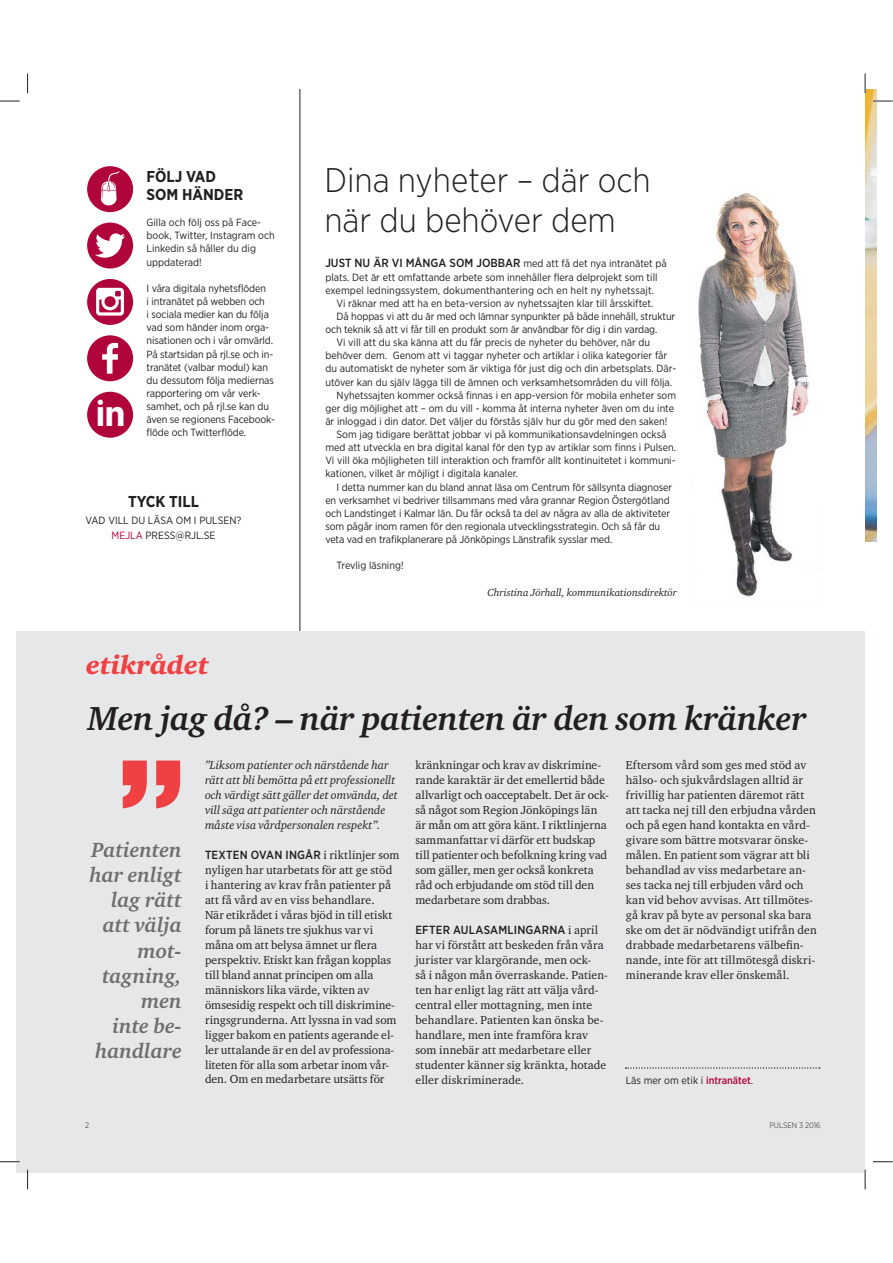
<style>
.page{position:relative;width:893px;height:1263px;background:#fff}
.page>*{position:absolute;margin:0;border:0;box-sizing:border-box;transform-origin:0 0}
.t1{font:131.25px "Akzidenz Grotesk BQ Super";color:#ef4044}
.t2{font:700 36.6px "Barmeno";color:#fff;scale:.88 1}
.t3{font:italic 700 34.2px "Charter ITC Std";letter-spacing:-.01em;color:#231f20}
.t4{font:300 34.2px/39.5px "Gotham Narrow";color:#231f20}
.t5{font:italic 900 26.25px "Charter ITC Std";color:#ef4044}
.t6{font:italic 700 21px/25.2px "Charter ITC Std";color:#6d6e70;text-align:right}
.t7{font:700 15.75px/18.5px "Gotham Narrow";color:#231f20}
.t8{font:11.85px/15px "Charter ITC Std";letter-spacing:.005em;color:#231f20}
.t9{font:italic 11.85px/15px "Charter ITC Std";color:#231f20}
.t10{font:500 11.85px "Gotham Narrow";letter-spacing:.015em;color:#231f20}
.t11{font:10.5px/13.2px "Gotham Narrow";letter-spacing:-.005em;color:#231f20}
.t12{font:italic 10.5px "Charter ITC Std";color:#231f20}
.t13{font:300 7.95px "Gotham Narrow";color:#231f20}
.s1{font-family:"Gotham Narrow";font-size:35.1px}
.s2{color:#b0053a}
.s3{font-weight:500;font-size:11.85px}
.s4{font-family:"Charter ITC Std";font-weight:400}
.s5{font-weight:500;color:#b0053a}
</style>
<div class="page">
<hr style="left:300px;top:90px;width:1px;height:541px;background:#231f20">
<div style="left:16px;top:631px;width:849px;height:542px;background:#e6e7e8"></div>
<svg style="left:625px;top:1067px;width:195px;height:2px"></svg>
<img style="left:695px;top:192px;width:114px;height:405px">
<div style="left:87px;top:335px;width:46px;height:46px;background:#b0053a;border-radius:50%"></div>
<svg style="left:102px;top:343px;width:16px;height:31px"></svg>
<div style="left:87px;top:223px;width:46px;height:46px;background:#b0053a;border-radius:50%"></div>
<svg style="left:95px;top:233px;width:30px;height:25px"></svg>
<div style="left:87px;top:279px;width:46px;height:46px;background:#b0053a;border-radius:50%"></div>
<svg style="left:96px;top:288px;width:28px;height:28px"></svg>
<div style="left:87px;top:392px;width:46px;height:46px;background:#b0053a;border-radius:50%"></div>
<div style="left:87px;top:166px;width:46px;height:46px;background:#b0053a;border-radius:50%"></div>
<svg style="left:101px;top:171px;width:19px;height:34px"></svg>
<img style="left:865px;top:90px;width:11px;height:452px">
<hr style="left:873px;top:100px;width:20px;height:2px;background:#fff">
<hr style="left:0;top:1161px;width:20px;height:2px;background:#fff">
<svg style="left:0;top:101px;width:20px;height:1px"></svg>
<svg style="left:873px;top:101px;width:20px;height:1px"></svg>
<svg style="left:0;top:1161px;width:20px;height:1px"></svg>
<svg style="left:873px;top:1161px;width:20px;height:1px"></svg>
<svg style="left:27px;top:73px;width:1px;height:20px"></svg>
<svg style="left:27px;top:1170px;width:1px;height:19px"></svg>
<svg style="left:865px;top:73px;width:1px;height:20px"></svg>
<svg style="left:864px;top:1170px;width:2px;height:19px"></svg>
<h2 class="t2" style="left:96px;top:399px;width:35px">i<span class="s1">n</span></h2>
<h3 class="t7" style="left:147px;top:168px;width:98px">FÖLJ VAD<br>SOM HÄNDER</h3>
<p class="t11" style="left:147px;top:216px;width:130px">Gilla och följ oss på Face&shy;book, Twitter, Instagram och<br>Linkedin så håller du dig uppdaterad!</p>
<p class="t11" style="left:147px;top:282px;width:130px">I våra digitala nyhetsflöden<br>i intranätet på webben och<br>i sociala medier kan du följa vad som händer inom orga&shy;nisationen och i vår omvärld.<br>På startsidan på rjl.se och in&shy;tranätet (valbar modul) kan du dessutom följa mediernas rapportering om vår verk&shy;samhet, och på rjl.se kan du även se regionens Facebook&shy;flöde och Twitterflöde.</p>
<h3 class="t7" style="left:128px;top:494px;width:72px">TYCK TILL</h3>
<p class="t11" style="left:86px;top:513px;width:157px;line-height:15px;text-align:center">VAD VILL DU LÄSA OM I PULSEN?<br><span class="s2">MEJLA</span> PRESS@RJL.SE</p>
<h3 class="t5" style="left:86px;top:650px;width:124px">etikrådet</h3>
<h3 class="t4" style="left:324px;top:161px;width:328px">Dina nyheter – där och när du behöver dem</h3>
<p class="t11" style="left:325px;top:258px;width:343px"><span class="s3">JUST NU ÄR VI MÅNGA SOM JOBBAR</span> med att få det nya intranätet på plats. Det är ett omfattande arbete som innehåller flera delprojekt som till exempel ledningssystem, dokumenthantering och en helt ny nyhetssajt.</p>
<p class="t11" style="left:336px;top:297px;width:318px">Vi räknar med att ha en beta-version av nyhetssajten klar till årsskiftet.</p>
<p class="t11" style="left:336px;top:310px;width:340px">Då hoppas vi att du är med och lämnar synpunkter på både innehåll, struktur</p>
<p class="t11" style="left:325px;top:323px;width:334px">och teknik så att vi får till en produkt som är användbar för dig i din vardag.</p>
<p class="t11" style="left:336px;top:336px;width:315px">Vi vill att du ska känna att du får precis de nyheter du behöver, när du</p>
<p class="t11" style="left:325px;top:349px;width:343px">behöver dem. Genom att vi taggar nyheter och artiklar i olika kategorier får</p>
<p class="t11" style="left:325px;top:363px;width:353px">du automatiskt de nyheter som är viktiga för just dig och din arbetsplats. Där-</p>
<p class="t11" style="left:325px;top:376px;width:348px">utöver kan du själv lägga till de ämnen och verksamhetsområden du vill följa.</p>
<p class="t11" style="left:336px;top:389px;width:341px">Nyhetssajten kommer också finnas i en app-version för mobila enheter som</p>
<p class="t11" style="left:325px;top:402px;width:350px">ger dig möjlighet att – om du vill - komma åt interna nyheter även om du inte</p>
<p class="t11" style="left:325px;top:415px;width:343px">är inloggad i din dator. Det väljer du förstås själv hur du gör med den saken!</p>
<p class="t11" style="left:336px;top:428px;width:331px">Som jag tidigare berättat jobbar vi på kommunikationsavdelningen också</p>
<p class="t11" style="left:325px;top:441px;width:352px">med att utveckla en bra digital kanal för den typ av artiklar som finns i Pulsen.</p>
<p class="t11" style="left:325px;top:455px;width:352px">Vi vill öka möjligheten till interaktion och framför allt kontinuitetet i kommuni-</p>
<p class="t11" style="left:325px;top:468px;width:194px">kationen, vilket är möjligt i digitala kanaler.</p>
<p class="t11" style="left:336px;top:481px;width:337px">I detta nummer kan du bland annat läsa om Centrum för sällsynta diagnoser</p>
<p class="t11" style="left:325px;top:494px;width:346px">en verksamhet vi bedriver tillsammans med våra grannar Region Östergötland</p>
<p class="t11" style="left:325px;top:507px;width:346px">och Landstinget i Kalmar län. Du får också ta del av några av alla de aktiviteter</p>
<p class="t11" style="left:325px;top:520px;width:336px">som pågår inom ramen för den regionala utvecklingsstrategin. Och så får du</p>
<p class="t11" style="left:325px;top:533px;width:289px">veta vad en trafikplanerare på Jönköpings Länstrafik sysslar med.</p>
<p class="t11" style="left:336px;top:560px;width:69px">Trevlig läsning!</p>
<p class="t12" style="left:487px;top:587px;width:191px">Christina Jörhall, kommunikationsdirektör</p>
<h3 class="t3" style="left:88px;top:705px;width:720px">Men jag då? – när patienten är den som kränker</h3>
<h1 class="t1" style="left:117px;top:731px;width:70px">”</h1>
<h3 class="t6" style="left:92px;top:838px;width:92px">Patienten</h3>
<h3 class="t6" style="left:89px;top:864px;width:94px">har enligt</h3>
<h3 class="t6" style="left:95px;top:889px;width:88px">lag rätt att välja mot&shy;tagning, men<br>inte be&shy;handlare</h3>
<p class="t9" style="left:205px;top:758px;width:194px">”Liksom patienter och närstående har rätt att bli bemötta på ett professionellt och värdigt sätt gäller det omvända, det vill säga att patienter och närstående måste visa vårdpersonalen respekt”.</p>
<p class="t10" style="left:205px;top:851px;width:196px">TEXTEN OVAN INGÅR <span class="s4">i riktlinjer som</span></p>
<p class="t8" style="left:205px;top:863px;width:193px">nyligen har utarbetats för att ge stöd i hantering av krav från patienter på att få vård av en viss behandlare.<br>När etikrådet i våras bjöd in till etiskt forum på länets tre sjukhus var vi måna om att belysa ämnet ur flera perspektiv. Etiskt kan frågan kopplas till bland annat principen om alla människors lika värde, vikten av ömsesidig respekt och till diskrimine&shy;ringsgrunderna. Att lyssna in vad som ligger bakom en patients agerande el&shy;ler uttalande är en del av professiona&shy;liteten för alla som arbetar inom vår&shy;den. Om en medarbetare utsätts för</p>
<p class="t8" style="left:415px;top:758px;width:195px">kränkningar och krav av diskrimine&shy;rande karaktär är det emellertid både allvarligt och oacceptabelt. Det är ock&shy;så något som Region Jönköpings län är mån om att göra känt. I riktlinjerna sammanfattar vi därför ett budskap till patienter och befolkning kring vad som gäller, men ger också konkreta råd och erbjudande om stöd till den medarbetare som drabbas.</p>
<p class="t10" style="left:415px;top:926px;width:184px">EFTER AULASAMLINGARNA <span class="s4">i april</span></p>
<p class="t8" style="left:415px;top:938px;width:194px">har vi förstått att beskeden från våra jurister var klargörande, men ock-<br>så i någon mån överraskande. Patien&shy;ten har enligt lag rätt att välja vård&shy;central eller mottagning, men inte behandlare. Patienten kan önska be&shy;handlare, men inte framföra krav som innebär att medarbetare eller studenter känner sig kränkta, hotade eller diskriminerade.</p>
<p class="t8" style="left:626px;top:758px;width:192px">Eftersom vård som ges med stöd av hälso- och sjukvårdslagen alltid är frivillig har patienten däremot rätt att tacka nej till den erbjudna vården och på egen hand kontakta en vård&shy;givare som bättre motsvarar önske&shy;målen. En patient som vägrar att bli behandlad av viss medarbetare an&shy;ses tacka nej till erbjuden vård och kan vid behov avvisas. Att tillmötes&shy;gå krav på byte av personal ska bara ske om det är nödvändigt utifrån den drabbade medarbetarens välbefin&shy;nande, inte för att tillmötesgå diskri&shy;minerande krav eller önskemål.</p>
<p class="t11" style="left:626px;top:1074px;width:129px">Läs mer om etik i <span class="s5">intranätet</span>.</p>
<p class="t13" style="left:85px;top:1121px;width:6px">2</p>
<p class="t13" style="left:769px;top:1121px;width:53px">PULSEN 3 2016</p>
</div>
